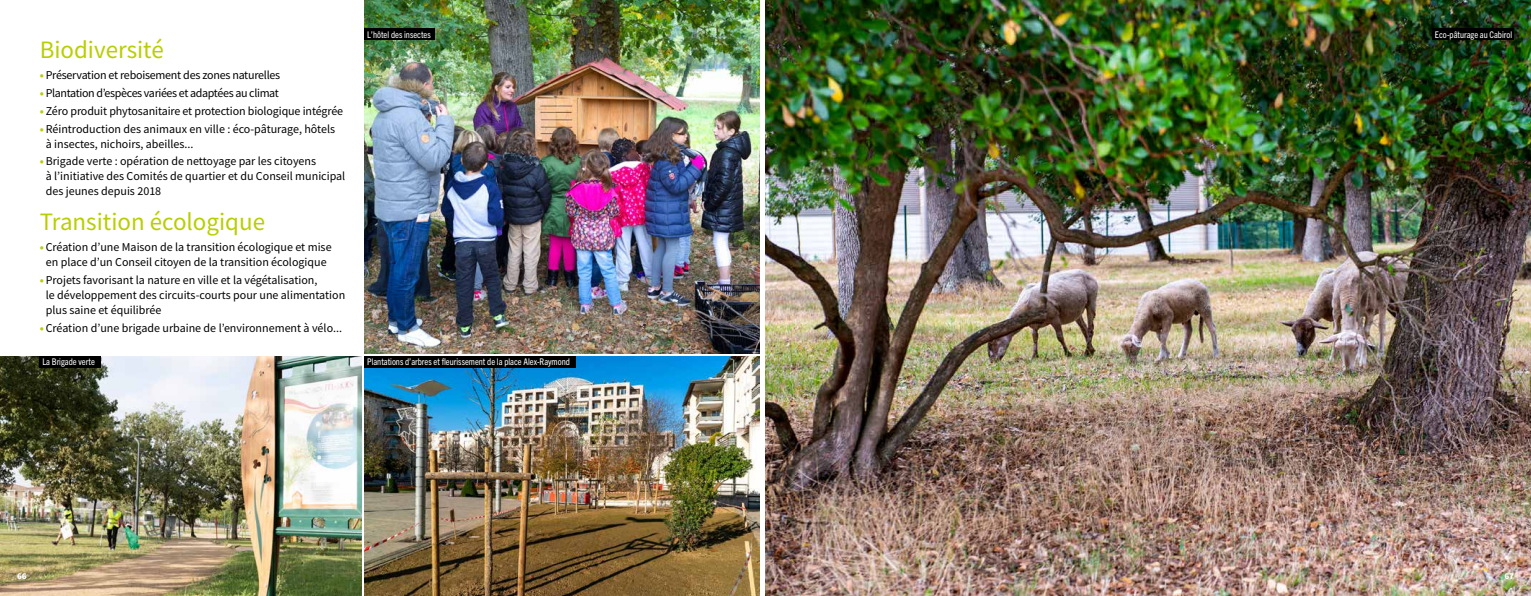
<style>
.page{position:relative;width:1531px;height:596px;background:#fff}
.page>*{position:absolute;margin:0;border:0;box-sizing:border-box;transform-origin:0 0}
.t1{font:25px "Source Sans Pro";color:#b9ce00}
.t2{font:12px/15px "Source Sans Pro";color:#000}
.t3{font:12px "Source Sans Pro";letter-spacing:-.03em;color:#000}
.t4{font:12px "Source Sans Pro";letter-spacing:-.02em;color:#000}
.t5{font:condensed 9.2px "Trade Gothic Next LT Pro";color:#fff}
.t6{font:900 9px "Source Sans Pro";color:#fff}
.s1{font-weight:700;color:#b9ce00}
</style>
<div class="page">
<img style="left:0;top:356px;width:361px;height:239px">
<img style="left:364px;top:0;width:396px;height:353px">
<img style="left:364px;top:356px;width:396px;height:239px">
<img style="left:765px;top:0;width:766px;height:595px">
<div style="left:364px;top:356px;width:211px;height:11px;background:#000"></div>
<div style="left:1432px;top:28px;width:82px;height:12px;background:#000"></div>
<div style="left:40px;top:356px;width:61px;height:11px;background:#000"></div>
<div style="left:364px;top:28px;width:71px;height:12px;background:#000"></div>
<h1 class="t1" style="left:40px;top:34px;width:126px">Biodiversité</h1>
<p class="t4" style="left:40px;top:67px;width:242px"><span class="s1">•</span> Préservation et reboisement des zones naturelles</p>
<p class="t3" style="left:40px;top:85px;width:241px"><span class="s1">•</span> Plantation d’espèces variées et adaptées au climat</p>
<p class="t2" style="left:40px;top:103px;width:305px"><span class="s1">•</span> Zéro produit phytosanitaire et protection biologique intégrée</p>
<p class="t2" style="left:46px;top:121px;width:291px;text-indent:-6px"><span class="s1">•</span> Réintroduction des animaux en ville : éco-pâturage, hôtels à insectes, nichoirs, abeilles...</p>
<p class="t2" style="left:46px;top:154px;width:301px;text-indent:-6px"><span class="s1">•</span> Brigade verte : opération de nettoyage par les citoyens<br>à l’initiative des Comités de quartier et du Conseil municipal des jeunes depuis 2018</p>
<h1 class="t1" style="left:40px;top:206px;width:227px">Transition écologique</h1>
<p class="t2" style="left:40px;top:239px;width:293px;text-align:center"><span class="s1">•</span> Création d’une Maison de la transition écologique et mise en place d’un Conseil citoyen de la transition écologique</p>
<p class="t2" style="left:46px;top:272px;width:301px;text-indent:-6px"><span class="s1">•</span> Projets favorisant la nature en ville et la végétalisation,<br>le développement des circuits-courts pour une alimentation plus saine et équilibrée</p>
<p class="t2" style="left:40px;top:320px;width:304px"><span class="s1">•</span> Création d’une brigade urbaine de l’environnement à vélo...</p>
<p class="t5" style="left:43px;top:355px;width:54px">La Brigade verte</p>
<p class="t5" style="left:367px;top:28px;width:65px">L’hôtel des insectes</p>
<p class="t5" style="left:367px;top:355px;width:204px">Plantations d’arbres et fleurissement de la place Alex-Raymond</p>
<p class="t5" style="left:1435px;top:28px;width:79px">Eco-pâturage au Cabirol</p>
<p class="t6" style="left:17px;top:569px;width:11px">66</p>
<p class="t6" style="left:1504px;top:569px;width:11px">67</p>
</div>
